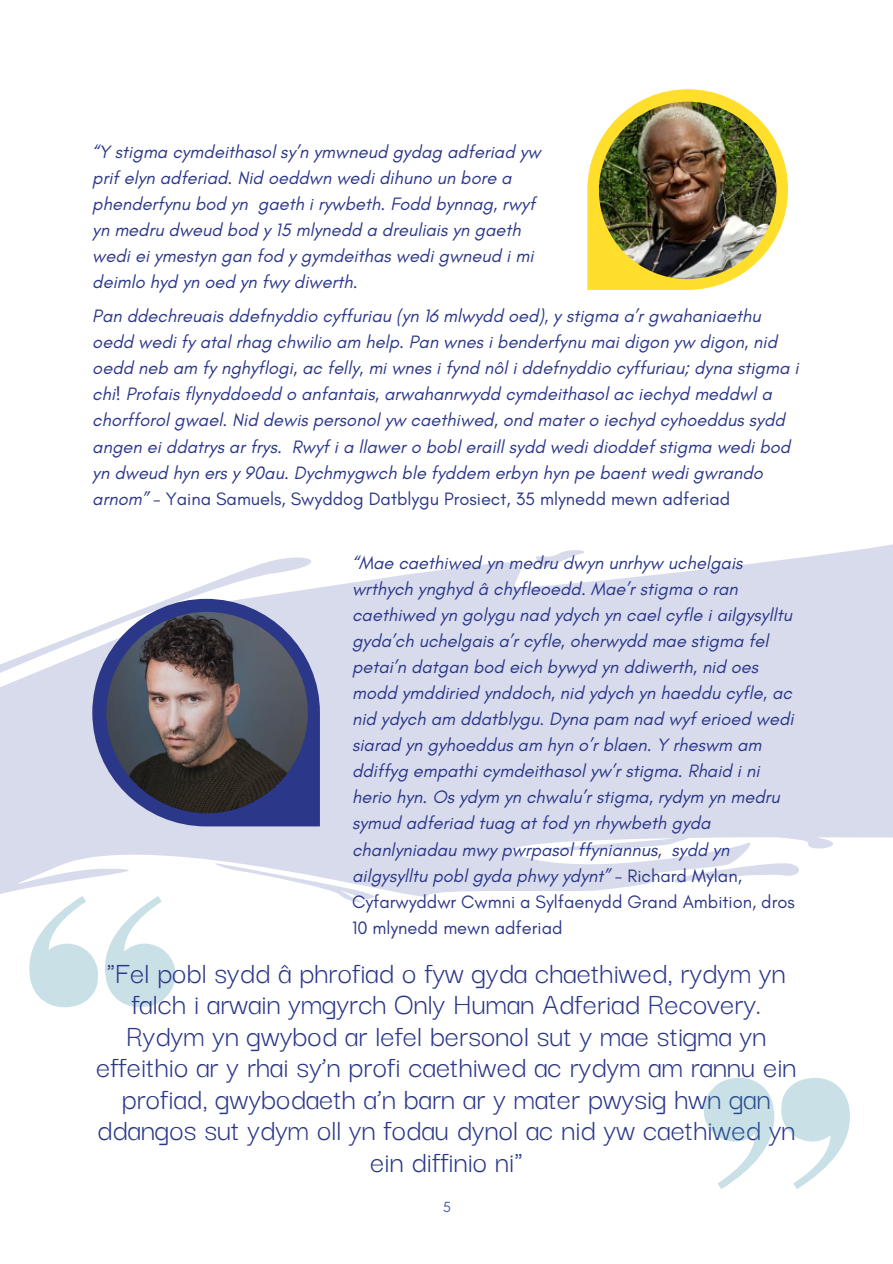
<style>
.page{position:relative;width:893px;height:1264px;background:#fff}
.page>*{position:absolute;margin:0;border:0;box-sizing:border-box;transform-origin:0 0}
.t1{font:32.1px/31.5px "Darker Grotesque";color:#2b3789;text-align:center}
.t2{font:italic 18.3px/26.1px "Glacial Indifference";color:#2b3789}
.t3{font:15px "Glacial Indifference";color:#4b5cab}
.s1{font-style:normal}
</style>
<div class="page">
<svg style="left:587px;top:89px;width:201px;height:201px"></svg>
<img style="left:599px;top:102px;width:177px;height:177px">
<svg style="left:0;top:544px;width:892px;height:353px;background:#dde0ee"></svg>
<svg style="left:0;top:548px;width:341px;height:139px"></svg>
<svg style="left:534px;top:547px;width:59px;height:22px"></svg>
<svg style="left:672px;top:860px;width:134px;height:25px"></svg>
<svg style="left:210px;top:862px;width:168px;height:41px"></svg>
<svg style="left:92px;top:599px;width:228px;height:227px;background:#777fb4"></svg>
<img style="left:106px;top:612px;width:202px;height:201px;border-radius:50%">
<svg style="left:29px;top:896px;width:69px;height:111px"></svg>
<svg style="left:105px;top:896px;width:70px;height:111px"></svg>
<svg style="left:781px;top:1078px;width:68px;height:111px"></svg>
<svg style="left:703px;top:1078px;width:71px;height:111px"></svg>
<p class="t2" style="left:92px;top:138px;width:450px">“Y stigma cymdeithasol sy’n ymwneud gydag adferiad yw prif elyn adferiad. Nid oeddwn wedi dihuno un bore a phenderfynu bod yn gaeth i rywbeth. Fodd bynnag, rwyf yn medru dweud bod y 15 mlynedd a dreuliais yn gaeth wedi ei ymestyn gan fod y gymdeithas wedi gwneud i mi deimlo hyd yn oed yn fwy diwerth.</p>
<p class="t2" style="left:92px;top:302px;width:707px">Pan ddechreuais ddefnyddio cyffuriau (yn 16 mlwydd oed), y stigma a’r gwahaniaethu oedd wedi fy atal rhag chwilio am help. Pan wnes i benderfynu mai digon yw digon, nid oedd neb am fy nghyflogi, ac felly, mi wnes i fynd nôl i ddefnyddio cyffuriau; dyna stigma i chi! Profais flynyddoedd o anfantais, arwahanrwydd cymdeithasol ac iechyd meddwl a chorfforol gwael. Nid dewis personol yw caethiwed, ond mater o iechyd cyhoeddus sydd angen ei ddatrys ar frys. Rwyf i a llawer o bobl eraill sydd wedi dioddef stigma wedi bod yn dweud hyn ers y 90au. Dychmygwch ble fyddem erbyn hyn pe baent wedi gwrando arnom” - <span class="s1">Yaina Samuels, Swyddog Datblygu Prosiect, 35 mlynedd mewn adferiad</span></p>
<p class="t2" style="left:352px;top:549px;width:444px">“Mae caethiwed yn medru dwyn unrhyw uchelgais wrthych ynghyd â chyfleoedd. Mae’r stigma o ran caethiwed yn golygu nad ydych yn cael cyfle i ailgysylltu gyda’ch uchelgais a’r cyfle, oherwydd mae stigma fel petai’n datgan bod eich bywyd yn ddiwerth, nid oes modd ymddiried ynddoch, nid ydych yn haeddu cyfle, ac nid ydych am ddatblygu. Dyna pam nad wyf erioed wedi siarad yn gyhoeddus am hyn o’r blaen. Y rheswm am ddiffyg empathi cymdeithasol yw’r stigma. Rhaid i ni herio hyn. Os ydym yn chwalu’r stigma, rydym yn medru symud adferiad tuag at fod yn rhywbeth gyda chanlyniadau mwy pwrpasol ffyniannus, sydd yn ailgysylltu pobl gyda phwy ydynt” - <span class="s1">Richard Mylan, Cyfarwyddwr Cwmni a Sylfaenydd Grand Ambition, dros 10 mlynedd mewn adferiad</span></p>
<p class="t1" style="left:96px;top:954px;width:702px">"Fel pobl sydd â phrofiad o fyw gyda chaethiwed, rydym yn falch i arwain ymgyrch Only Human Adferiad Recovery.<br>Rydym yn gwybod ar lefel bersonol sut y mae stigma yn effeithio ar y rhai sy’n profi caethiwed ac rydym am rannu ein profiad, gwybodaeth a’n barn ar y mater pwysig hwn gan ddangos sut ydym oll yn fodau dynol ac nid yw caethiwed yn ein diffinio ni"</p>
<p class="t3" style="left:443px;top:1198px;width:10px">5</p>
</div>
